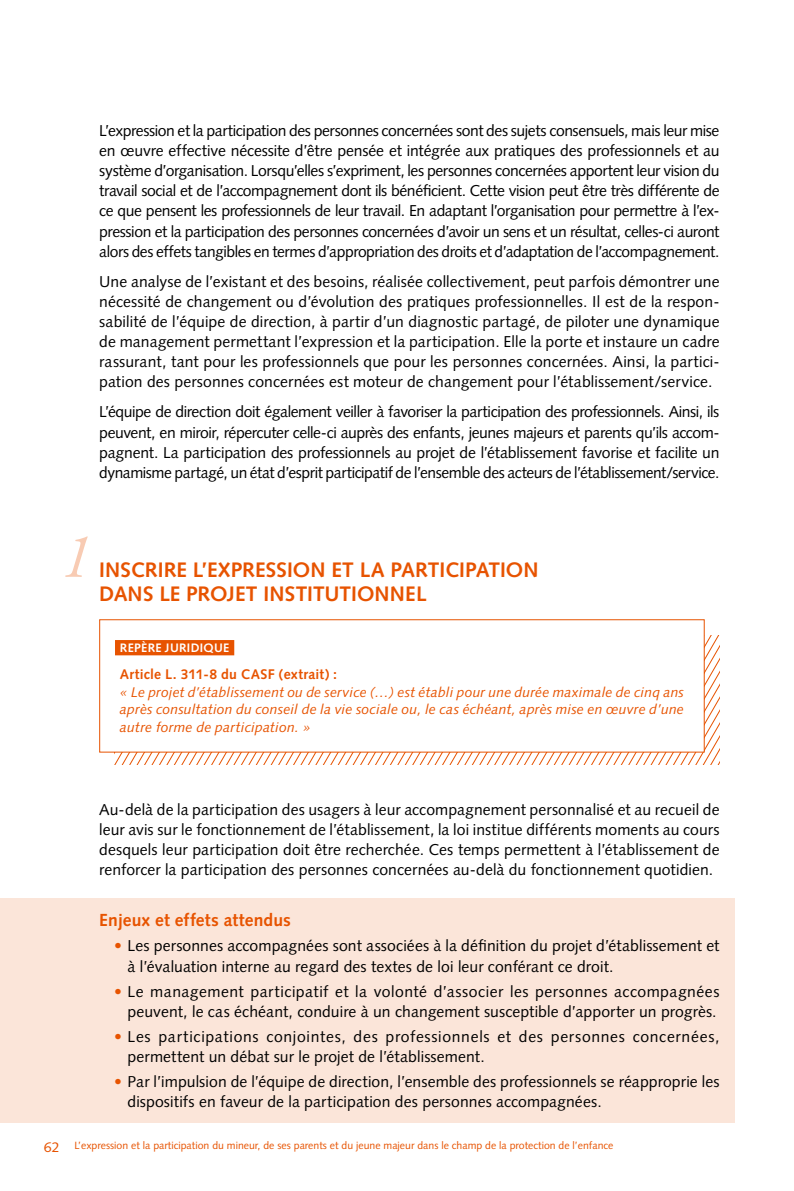
<style>
.page{position:relative;width:794px;height:1191px;background:#fff}
.page>*{position:absolute;margin:0;border:0;box-sizing:border-box;transform-origin:0 0}
.t1{font:italic 63px "Adobe Garamond Pro";color:#f8cbb3}
.t2{font:700 21px/24.5px "Syntax";color:#e75300}
.t3{font:700 17.5px "Syntax";letter-spacing:.01em;color:#e75300}
.t4{font:15.75px/20.1px "Syntax";letter-spacing:.005em;color:#000;text-align:justify}
.t5{font:15.75px/20.1px "Syntax";letter-spacing:.025em;color:#000;text-align:right}
.t6{font:15.75px/20.1px "Syntax";letter-spacing:.04em;color:#000}
.t7{font:italic 14px/17.5px "Syntax";letter-spacing:.01em;color:#e75300}
.t8{font:700 12.25px "Syntax";letter-spacing:.025em;color:#fff}
.t9{font:10.5px "Syntax";color:#e75300}
.s1{font-weight:700;font-style:normal}
.s2{color:#e75300}
.s3{font-size:14px}
</style>
<div class="page">
<div style="left:0;top:898px;width:734px;height:225px;background:#fbe5d9"></div>
<svg style="left:433px;top:635px;width:286px;height:130px"></svg>
<div style="left:100px;top:620px;width:604px;height:132px;background:#fff"></div>
<div style="left:115px;top:640px;width:119px;height:15px;background:#e75300"></div>
<p class="t4" style="left:99px;top:120px;width:622px">L’expression et la participation des personnes concernées sont des sujets consensuels, mais leur mise en œuvre effective nécessite d’être pensée et intégrée aux pratiques des professionnels et au système d’organisation. Lorsqu’elles s’expriment, les personnes concernées apportent leur vision du travail social et de l’accompagnement dont ils bénéficient. Cette vision peut être très différente de ce que pensent les professionnels de leur travail. En adaptant l’organisation pour permettre à l’ex&shy;pression et la participation des personnes concernées d’avoir un sens et un résultat, celles-ci auront alors des effets tangibles en termes d’appropriation des droits et d’adaptation de l’accompagnement.</p>
<p class="t4" style="left:99px;top:271px;width:622px">Une analyse de l’existant et des besoins, réalisée collectivement, peut parfois démontrer une nécessité de changement ou d’évolution des pratiques professionnelles. Il est de la respon&shy;sabilité de l’équipe de direction, à partir d’un diagnostic partagé, de piloter une dynamique de management permettant l’expression et la participation. Elle la porte et instaure un cadre rassurant, tant pour les professionnels que pour les personnes concernées. Ainsi, la partici&shy;pation des personnes concernées est moteur de changement pour l’établissement/service.</p>
<p class="t4" style="left:99px;top:402px;width:622px">L’équipe de direction doit également veiller à favoriser la participation des professionnels. Ainsi, ils peuvent, en miroir, répercuter celle-ci auprès des enfants, jeunes majeurs et parents qu’ils accom&shy;pagnent. La participation des professionnels au projet de l’établissement favorise et facilite un dynamisme partagé, un état d’esprit participatif de l’ensemble des acteurs de l’établissement/service.</p>
<p class="t1" style="left:60px;top:519px;width:33px">1</p>
<p class="t2" style="left:99px;top:557px;width:441px">INSCRIRE L’EXPRESSION ET LA PARTICIPATION<br>DANS LE PROJET INSTITUTIONNEL</p>
<p class="t8" style="left:120px;top:640px;width:111px">REPÈRE JURIDIQUE</p>
<p class="t7" style="left:120px;top:665px;width:565px"><span class="s1">Article L. 311-8 du CASF (extrait) :<br></span>« Le projet d’établissement ou de service (…) est établi pour une durée maximale de cinq ans après consultation du conseil de la vie sociale ou, le cas échéant, après mise en œuvre d’une autre forme de participation. »</p>
<p class="t4" style="left:99px;top:799px;width:622px">Au-delà de la participation des usagers à leur accompagnement personnalisé et au recueil de leur avis sur le fonctionnement de l’établissement, la loi institue différents moments au cours desquels leur participation doit être recherchée. Ces temps permettent à l’établissement de renforcer la participation des personnes concernées au-delà du fonctionnement quotidien.</p>
<p class="t3" style="left:99px;top:910px;width:193px">Enjeux et effets attendus</p>
<p class="t4" style="left:127px;top:936px;width:593px;text-indent:-13px"><span class="s2">•</span> Les personnes accompagnées sont associées à la définition du projet d’établissement et à l’évaluation interne au regard des textes de loi leur conférant ce droit.</p>
<p class="t5" style="left:114px;top:981px;width:607px"><span class="s2">•</span> Le management participatif et la volonté d’associer les personnes accompagnées peuvent, le cas échéant, conduire à un changement susceptible d’apporter un progrès.</p>
<p class="t6" style="left:127px;top:1026px;width:593px;text-indent:-13px"><span class="s2">•</span> Les participations conjointes, des professionnels et des personnes concernées, permettent un débat sur le projet de l’établissement.</p>
<p class="t4" style="left:127px;top:1071px;width:593px;text-indent:-13px"><span class="s2">•</span> Par l’impulsion de l’équipe de direction, l’ensemble des professionnels se réapproprie les dispositifs en faveur de la participation des personnes accompagnées.</p>
<p class="t9" style="left:44px;top:1139px;width:571px"><span class="s3">62</span> L’expression et la participation du mineur, de ses parents et du jeune majeur dans le champ de la protection de l’enfance</p>
</div>
